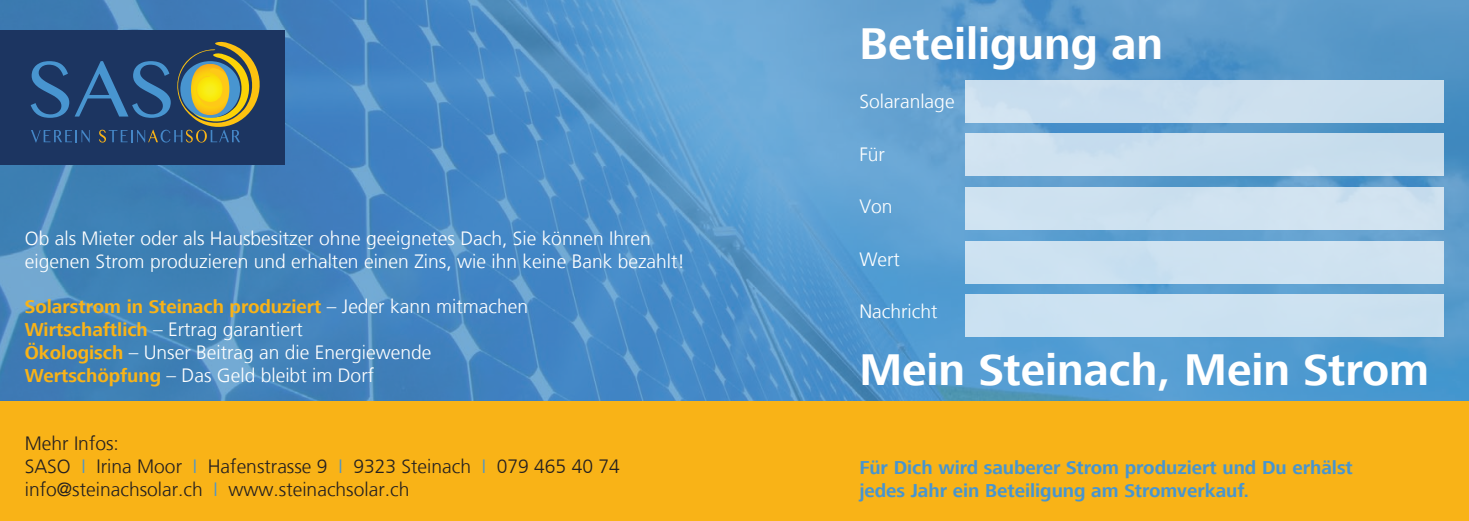
<style>
.page{position:relative;width:1469px;height:521px;background:#fff}
.page>*{position:absolute;margin:0;border:0;box-sizing:border-box;transform-origin:0 0}
.t1{font:700 45.68px "Frutiger Next LT";color:#fff}
.t2{font:300 19.25px/22.8px "Frutiger LT";color:#fff}
.t3{font:300 19.25px/22.9px "Frutiger LT";color:#231f20}
.t4{font:700 19.25px/22.8px "Frutiger Next LT";color:#4795d0}
.t5{font:700 19.25px "Frutiger Next LT";color:#f9b317}
.s1{font-family:"Frutiger LT";font-weight:300;color:#fff}
.s2{font-family:"Frutiger Next LT";font-weight:700;color:#f9b317}
.s3{color:#4795d0}
</style>
<div class="page">
<img style="left:0;top:0;width:1468px;height:402px">
<div style="left:0;top:402px;width:1468px;height:119px;background:#f9b317"></div>
<div style="left:0;top:30px;width:284px;height:134px;background:#1c3561"></div>
<svg style="left:31px;top:42px;width:229px;height:101px"></svg>
<div style="left:965px;top:80px;width:479px;height:43px;background:#c9deee"></div>
<div style="left:965px;top:133px;width:479px;height:43px;background:#cadfee"></div>
<div style="left:965px;top:187px;width:479px;height:43px;background:#cfe2f0"></div>
<div style="left:965px;top:241px;width:479px;height:43px;background:#cee2f1"></div>
<div style="left:965px;top:294px;width:479px;height:43px;background:#cbe1f1"></div>
<p class="t2" style="left:25px;top:227px;width:662px">Ob als Mieter oder als Hausbesitzer ohne geeignetes Dach, Sie können Ihren eigenen Strom produzieren und erhalten einen Zins, wie ihn keine Bank bezahlt!</p>
<p class="t5" style="left:25px;top:296px;width:505px">Solarstrom in Steinach produziert <span class="s1">– Jeder kann mitmachen</span></p>
<p class="t2" style="left:25px;top:318px;width:408px"><span class="s2">Wirtschaftlich</span> – Ertrag garantiert<br><span class="s2">Ökologisch</span> – Unser Beitrag an die Energiewende<br><span class="s2">Wertschöpfung</span> – Das Geld bleibt im Dorf</p>
<p class="t3" style="left:25px;top:432px;width:596px">Mehr Infos:<br>SASO <span class="s3">I</span> Irina Moor <span class="s3">I</span> Hafenstrasse 9 <span class="s3">I</span> 9323 Steinach <span class="s3">I</span> 079 465 40 74 info@steinachsolar.ch <span class="s3">I</span> www.steinachsolar.ch</p>
<h1 class="t1" style="left:859px;top:19px;width:305px">Beteiligung an</h1>
<p class="t2" style="left:859px;top:91px;width:97px">Solaranlage</p>
<p class="t2" style="left:859px;top:143px;width:27px">Für</p>
<p class="t2" style="left:859px;top:196px;width:35px">Von</p>
<p class="t2" style="left:859px;top:248px;width:42px">Wert</p>
<p class="t2" style="left:859px;top:301px;width:80px">Nachricht</p>
<h1 class="t1" style="left:859px;top:344px;width:571px">Mein Steinach, Mein Strom</h1>
<p class="t4" style="left:859px;top:456px;width:495px">Für Dich wird sauberer Strom produziert und Du erhälst jedes Jahr ein Beteiligung am Stromverkauf.</p>
</div>
